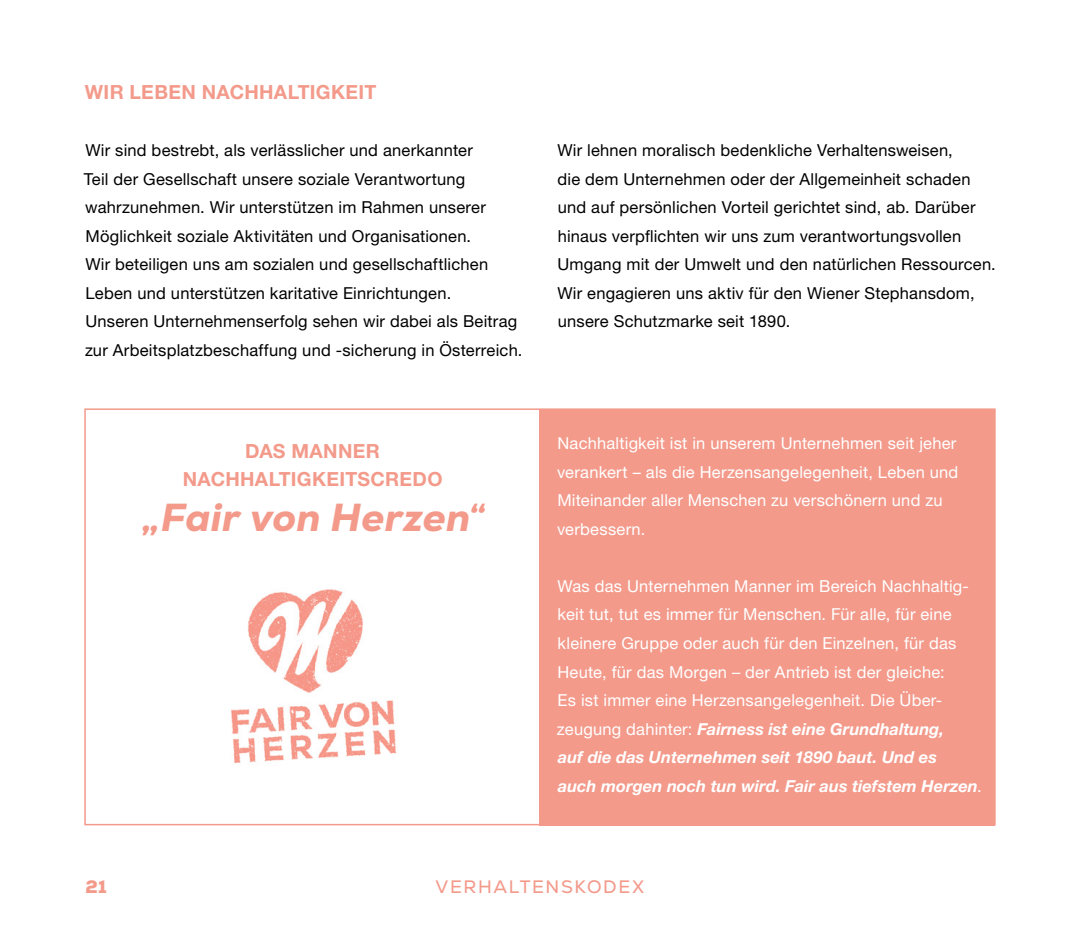
<style>
.page{position:relative;width:1080px;height:936px;background:#fff}
.page>*{position:absolute;margin:0;border:0;box-sizing:border-box;transform-origin:0 0}
.t1{font:italic 800 39px "Nexa";letter-spacing:.01em;color:#f39a8b}
.t2{font:700 19.5px/28.5px "Helvetica Neue LT Pro";letter-spacing:.015em;color:#f39a8b;text-align:center}
.t3{font:18px "Nexa";letter-spacing:.095em;color:#f39a8b}
.t4{font:900 18px "Nexa";color:#f39a8b}
.t5{font:16.5px/28.5px "Helvetica Neue LT Pro";letter-spacing:.015em;color:#000}
.t6{font:16.5px/28.5px "Helvetica Neue LT Pro";letter-spacing:.015em;color:#fff}
.s1{font-weight:700;font-style:italic}
</style>
<div class="page">
<div style="left:84px;top:408px;width:912px;height:417px;background:#fff;border:2px solid #f39a8b"></div>
<div style="left:539px;top:409px;width:456px;height:416px;background:#f39a8b"></div>
<img style="left:231px;top:589px;width:166px;height:175px">
<p class="t2" style="left:85px;top:77px;width:293px">WIR LEBEN NACHHALTIGKEIT</p>
<p class="t5" style="left:84px;top:136px;width:440px">Wir sind bestrebt, als verlässlicher und anerkannter<br>Teil der Gesellschaft unsere soziale Verantwortung wahrzunehmen. Wir unterstützen im Rahmen unserer Möglichkeit soziale Aktivitäten und Organisationen.<br>Wir beteiligen uns am sozialen und gesellschaftlichen Leben und unterstützen karitative Einrichtungen.<br>Unseren Unternehmenserfolg sehen wir dabei als Beitrag zur Arbeitsplatzbeschaffung und -sicherung in Österreich.</p>
<p class="t5" style="left:557px;top:136px;width:440px">Wir lehnen moralisch bedenkliche Verhaltensweisen,<br>die dem Unternehmen oder der Allgemeinheit schaden und auf persönlichen Vorteil gerichtet sind, ab. Darüber hinaus verpflichten wir uns zum verantwortungsvollen Umgang mit der Umwelt und den natürlichen Ressourcen.<br>Wir engagieren uns aktiv für den Wiener Stephansdom, unsere Schutzmarke seit 1890.</p>
<p class="t4" style="left:86px;top:874px;width:23px">21</p>
<p class="t2" style="left:183px;top:436px;width:261px">DAS MANNER<br>NACHHALTIGKEITSCREDO</p>
<h1 class="t1" style="left:142px;top:492px;width:345px">„Fair von Herzen“</h1>
<p class="t6" style="left:557px;top:429px;width:403px">Nachhaltigkeit ist in unserem Unternehmen seit jeher verankert – als die Herzensangelegenheit, Leben und Miteinander aller Menschen zu verschönern und zu verbessern.</p>
<p class="t6" style="left:557px;top:571px;width:426px">Was das Unternehmen Manner im Bereich Nachhaltig&shy;keit tut, tut es immer für Menschen. Für alle, für eine kleinere Gruppe oder auch für den Einzelnen, für das Heute, für das Morgen – der Antrieb ist der gleiche:<br>Es ist immer eine Herzensangelegenheit. Die Über&shy;zeugung dahinter: <span class="s1">Fairness ist eine Grundhaltung,<br>auf die das Unternehmen seit 1890 baut. Und es<br>auch morgen noch tun wird. Fair aus tiefstem Herzen</span>.</p>
<p class="t3" style="left:436px;top:875px;width:210px">VERHALTENSKODEX</p>
</div>
